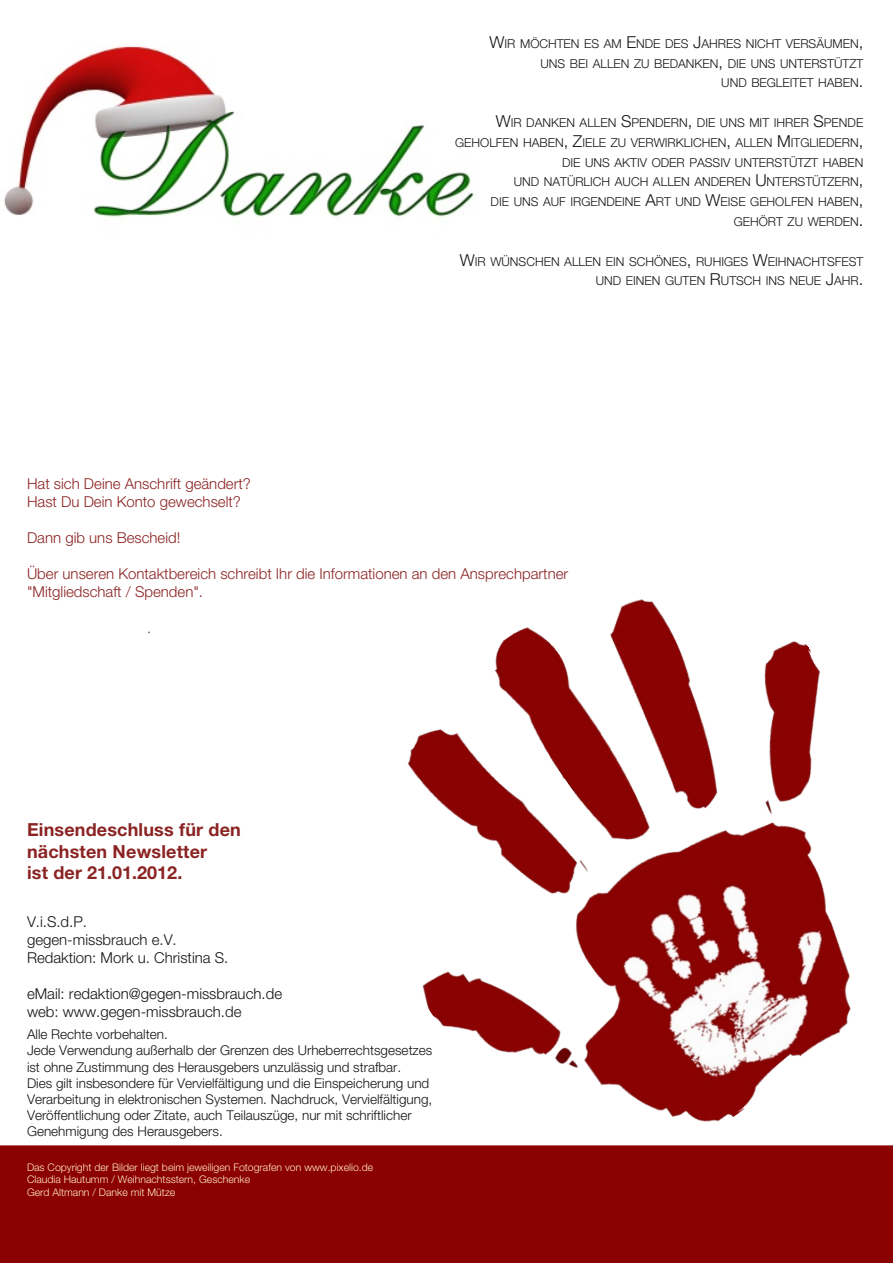
<style>
.page{position:relative;width:893px;height:1263px;background:#fff}
.page>*{position:absolute;margin:0;border:0;box-sizing:border-box;transform-origin:0 0}
.t1{font:700 18px/21.6px "Helvetica Neue LT";letter-spacing:.01em;color:#8b2323}
.t2{font:300 15px/18px "Helvetica Neue LT";color:#8b2323}
.t3{font:300 15px/18px "Helvetica Neue LT";color:#161413}
.t4{font:300 13.5px/16.2px "Helvetica Neue LT";color:#161413}
.t5{font:300 12.3px/19.8px "Helvetica Neue LT";color:#161413;text-align:right}
.t6{font:300 10.5px/12.6px "Helvetica Neue LT";color:#ffebcd}
.s1{font-size:16.5px}
</style>
<div class="page">
<img style="left:4px;top:46px;width:470px;height:171px">
<img style="left:407px;top:599px;width:444px;height:523px">
<div style="left:0;top:1145px;width:893px;height:118px;background:#8b0000"></div>
<p class="t5" style="left:490px;top:33px;width:375px"><span class="s1">W</span>IR MÖCHTEN ES AM <span class="s1">E</span>NDE DES <span class="s1">J</span>AHRES NICHT VERSÄUMEN<span class="s1">,<br></span>UNS BEI ALLEN ZU BEDANKEN<span class="s1">,</span> DIE UNS UNTERSTÜTZT<br>UND BEGLEITET HABEN<span class="s1">.</span></p>
<p class="t5" style="left:455px;top:112px;width:410px"><span class="s1">W</span>IR DANKEN ALLEN <span class="s1">S</span>PENDERN<span class="s1">,</span> DIE UNS MIT IHRER <span class="s1">S</span>PENDE GEHOLFEN HABEN<span class="s1">, Z</span>IELE ZU VERWIRKLICHEN<span class="s1">,</span> ALLEN <span class="s1">M</span>ITGLIEDERN<span class="s1">, </span>DIE UNS AKTIV ODER PASSIV UNTERSTÜTZT HABEN<br>UND NATÜRLICH AUCH ALLEN ANDEREN <span class="s1">U</span>NTERSTÜTZERN<span class="s1">,<br></span>DIE UNS AUF IRGENDEINE <span class="s1">A</span>RT UND <span class="s1">W</span>EISE GEHOLFEN HABEN<span class="s1">, </span>GEHÖRT ZU WERDEN<span class="s1">.</span></p>
<p class="t5" style="left:460px;top:251px;width:405px"><span class="s1">W</span>IR WÜNSCHEN ALLEN EIN SCHÖNES<span class="s1">,</span> RUHIGES <span class="s1">W</span>EIHNACHTSFEST<br>UND EINEN GUTEN <span class="s1">R</span>UTSCH INS NEUE <span class="s1">J</span>AHR<span class="s1">.</span></p>
<p class="t2" style="left:27px;top:474px;width:225px">Hat sich Deine Anschrift geändert?<br>Hast Du Dein Konto gewechselt?</p>
<p class="t2" style="left:27px;top:528px;width:155px">Dann gib uns Bescheid!</p>
<p class="t2" style="left:27px;top:564px;width:543px">Über unseren Kontaktbereich schreibt Ihr die Informationen an den Ansprechpartner "Mitgliedschaft / Spenden".</p>
<h1 class="t1" style="left:27px;top:818px;width:215px">Einsendeschluss für den nächsten Newsletter<br>ist der 21.01.2012.</h1>
<p class="t3" style="left:27px;top:912px;width:203px">V.i.S.d.P.<br>gegen-missbrauch e.V.<br>Redaktion: Mork u. Christina S.</p>
<p class="t3" style="left:27px;top:984px;width:257px">eMail: redaktion@gegen-missbrauch.de web: www.gegen-missbrauch.de</p>
<p class="t4" style="left:27px;top:1026px;width:407px">Alle Rechte vorbehalten.<br>Jede Verwendung außerhalb der Grenzen des Urheberrechtsgesetzes ist ohne Zustimmung des Herausgebers unzulässig und strafbar.<br>Dies gilt insbesondere für Vervielfältigung und die Einspeicherung und Verarbeitung in elektronischen Systemen. Nachdruck, Vervielfältigung, Veröffentlichung oder Zitate, auch Teilauszüge, nur mit schriftlicher Genehmigung des Herausgebers.</p>
<p class="t6" style="left:27px;top:1160px;width:348px">Das Copyright der Bilder liegt beim jeweiligen Fotografen von www.pixelio.de<br>Claudia Hautumm / Weihnachtsstern, Geschenke<br>Gerd Altmann / Danke mit Mütze</p>
</div>
